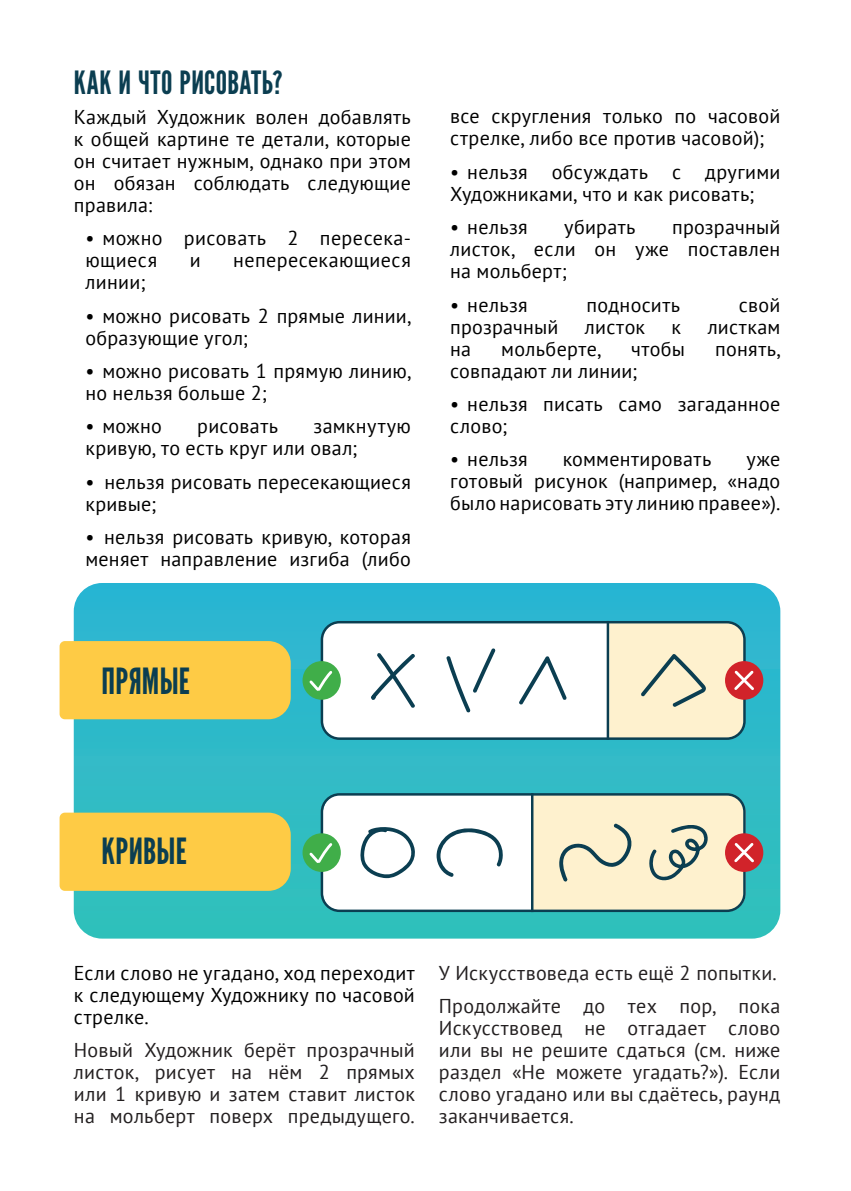
<style>
.page{position:relative;width:851px;height:1191px;background:#fff}
.page>*{position:absolute;margin:0;border:0;box-sizing:border-box;transform-origin:0 0}
.t1{font:36px "League Gothic";letter-spacing:.01em;color:#0b3e51}
.t2{font:32px "League Gothic";letter-spacing:.015em;color:#0b3e51}
.t3{font:20px/22px "PT Sans";letter-spacing:.015em;color:#000}
.t4{font:20px/22px "PT Sans";letter-spacing:.015em;color:#231f20;text-align:justify}
</style>
<div class="page">
<svg style="left:74px;top:583px;width:706px;height:355px;background:#2fbac7"></svg>
<div style="left:322px;top:622px;width:422px;height:116px;background:#fff;border-radius:18px"></div>
<svg style="left:446px;top:648px;width:49px;height:64px"></svg>
<svg style="left:519px;top:656px;width:47px;height:49px"></svg>
<svg style="left:371px;top:653px;width:44px;height:55px"></svg>
<div style="left:320px;top:621px;width:425px;height:119px;border:2px solid #0b3e51;border-radius:18px"></div>
<div style="left:302px;top:661px;width:39px;height:38px;background:#40ae49;border-radius:50%"></div>
<svg style="left:309px;top:671px;width:24px;height:20px"></svg>
<div style="left:725px;top:661px;width:38px;height:38px;background:#d1232a;border-radius:50%"></div>
<svg style="left:609px;top:621px;width:147px;height:118px;background:#ddd6bc"></svg>
<hr style="left:606px;top:621px;width:3px;height:119px;background:#0b3e51">
<div style="left:323px;top:794px;width:422px;height:117px;background:#fff;border-radius:18px"></div>
<svg style="left:360px;top:827px;width:55px;height:51px"></svg>
<svg style="left:436px;top:828px;width:67px;height:49px"></svg>
<div style="left:320px;top:793px;width:425px;height:119px;border:2px solid #0b3e51;border-radius:18px"></div>
<div style="left:302px;top:833px;width:39px;height:39px;background:#40ae49;border-radius:50%"></div>
<svg style="left:307px;top:843px;width:26px;height:23px"></svg>
<div style="left:725px;top:833px;width:38px;height:39px;background:#d1232a;border-radius:50%"></div>
<svg style="left:533px;top:793px;width:223px;height:118px;background:#ded8bd"></svg>
<hr style="left:531px;top:793px;width:2px;height:119px;background:#0b3e51">
<div style="left:60px;top:641px;width:231px;height:78px;background:#fecb45"></div>
<div style="left:60px;top:812px;width:231px;height:79px;background:#fecb45"></div>
<p class="t2" style="left:74px;top:65px;width:210px">КАК И ЧТО РИСОВАТЬ?</p>
<p class="t3" style="left:74px;top:105px;width:338px;text-align:justify">Каждый Художник волен добавлять к общей картине те детали, которые он считает нужным, однако при этом он обязан соблюдать следующие правила:</p>
<p class="t3" style="left:85px;top:227px;width:327px">• можно рисовать 2 пересека&shy;ющиеся</p>
<p class="t3" style="left:190px;top:249px;width:12px">и</p>
<p class="t3" style="left:233px;top:249px;width:179px">непересекающиеся</p>
<p class="t3" style="left:85px;top:271px;width:62px">линии;</p>
<p class="t3" style="left:85px;top:304px;width:327px">• можно рисовать 2 прямые линии, образующие угол;</p>
<p class="t3" style="left:85px;top:359px;width:327px">• можно рисовать 1 прямую линию, но нельзя больше 2;</p>
<p class="t3" style="left:85px;top:415px;width:78px">• можно</p>
<p class="t3" style="left:197px;top:415px;width:82px">рисовать</p>
<p class="t3" style="left:85px;top:415px;width:327px;text-indent:228px">замкнутую кривую, то есть круг или овал;</p>
<p class="t3" style="left:85px;top:470px;width:327px">• нельзя рисовать пересекающиеся кривые;</p>
<p class="t3" style="left:85px;top:525px;width:327px">• нельзя рисовать кривую, которая меняет направление изгиба (либо</p>
<p class="t1" style="left:101px;top:660px;width:90px">ПРЯМЫЕ</p>
<p class="t3" style="left:450px;top:105px;width:331px">все скругления только по часовой стрелке, либо все против часовой);</p>
<p class="t3" style="left:450px;top:160px;width:331px">• нельзя обсуждать с другими<br>Художниками, что и как рисовать;</p>
<p class="t3" style="left:450px;top:216px;width:79px">• нельзя</p>
<p class="t3" style="left:564px;top:216px;width:73px">убирать</p>
<p class="t3" style="left:450px;top:216px;width:331px;text-align:justify;text-indent:222px">прозрачный листок, если он уже поставлен на мольберт;</p>
<p class="t3" style="left:450px;top:293px;width:79px">• нельзя</p>
<p class="t3" style="left:586px;top:293px;width:95px">подносить</p>
<p class="t3" style="left:738px;top:293px;width:43px">свой</p>
<p class="t3" style="left:450px;top:315px;width:110px">прозрачный</p>
<p class="t3" style="left:585px;top:315px;width:62px">листок</p>
<p class="t3" style="left:671px;top:315px;width:11px">к</p>
<p class="t3" style="left:707px;top:315px;width:74px">листкам</p>
<p class="t3" style="left:450px;top:337px;width:22px">на</p>
<p class="t3" style="left:501px;top:337px;width:101px">мольберте,</p>
<p class="t3" style="left:631px;top:337px;width:55px">чтобы</p>
<p class="t3" style="left:715px;top:337px;width:67px">понять,</p>
<p class="t3" style="left:450px;top:359px;width:188px">совпадают ли линии;</p>
<p class="t3" style="left:450px;top:392px;width:331px">• нельзя писать само загаданное слово;</p>
<p class="t3" style="left:450px;top:448px;width:79px">• нельзя</p>
<p class="t3" style="left:562px;top:448px;width:150px">комментировать</p>
<p class="t3" style="left:450px;top:448px;width:331px;text-align:justify;text-indent:296px">уже готовый рисунок (например, «надо было нарисовать эту линию правее»).</p>
<p class="t1" style="left:101px;top:830px;width:87px">КРИВЫЕ</p>
<p class="t3" style="left:74px;top:961px;width:342px;text-align:justify">Если слово не угадано, ход переходит к следующему Художнику по часовой стрелке.</p>
<p class="t4" style="left:74px;top:1038px;width:342px">Новый Художник берёт прозрачный листок, рисует на нём 2 прямых или 1 кривую и затем ставит листок на мольберт поверх предыдущего.</p>
<p class="t4" style="left:439px;top:955px;width:343px;line-height:33.4px">У Искусствоведа есть ещё 2 попытки.<br>Продолжайте до тех пор, пока</p>
<p class="t4" style="left:439px;top:1016px;width:343px">Искусствовед не отгадает слово или вы не решите сдаться (см. ниже раздел «Не можете угадать?»). Если слово угадано или вы сдаётесь, раунд заканчивается.</p>
</div>
